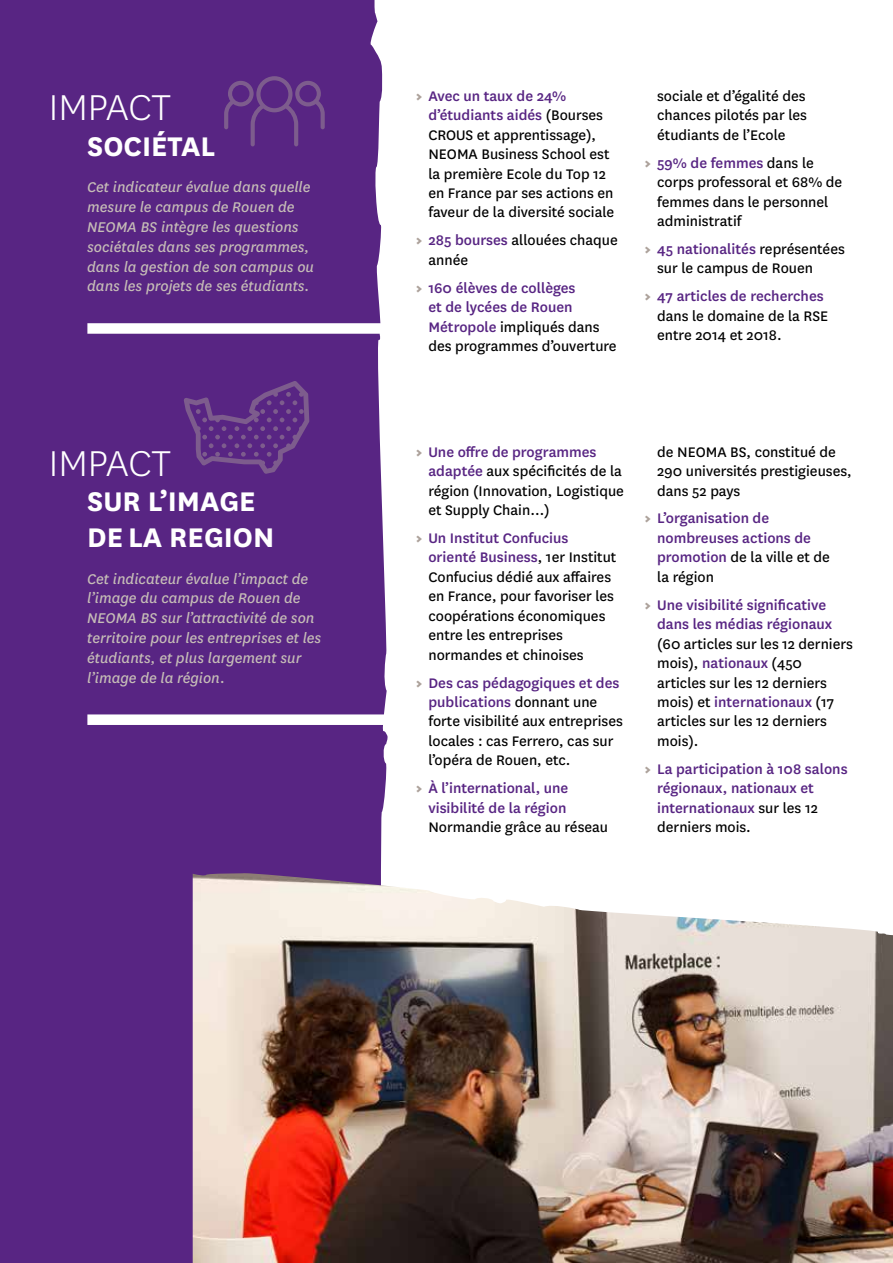
<style>
.page{position:relative;width:893px;height:1263px;background:#fff}
.page>*{position:absolute;margin:0;border:0;box-sizing:border-box;transform-origin:0 0}
.t1{font:300 42px "National";letter-spacing:-.005em;color:#fff}
.t2{font:700 31.5px/35.4px "National";color:#fff}
.t3{font:italic 16.5px/19.8px "National";color:#c6bdb7}
.t4{font:16.2px/19.5px "National";color:#000}
.t5{font:500 16.2px/19.5px "National";color:#582583}
.s1{font-weight:900;color:#aca19a}
.s2{font-weight:500;color:#582583}
.s3{font-weight:400;color:#000}
</style>
<div class="page">
<div style="left:0;top:0;width:405px;height:1263px;background:#582583"></div>
<svg style="left:370px;top:0;width:35px;height:873px;fill:#fff"></svg>
<img style="left:193px;top:873px;width:700px;height:390px">
<div style="left:87px;top:323px;width:318px;height:11px;background:#fff"></div>
<svg style="left:224px;top:76px;width:101px;height:70px"></svg>
<svg style="left:184px;top:381px;width:125px;height:93px"></svg>
<div style="left:87px;top:714px;width:318px;height:11px;background:#fff"></div>
<h1 class="t1" style="left:49px;top:81px;width:124px">IMPACT</h1>
<h2 class="t2" style="left:87px;top:126px;width:130px">SOCIÉTAL</h2>
<p class="t3" style="left:87px;top:177px;width:228px">Cet indicateur évalue dans quelle mesure le campus de Rouen de<br>NEOMA BS intègre les questions sociétales dans ses programmes, dans la gestion de son campus ou dans les projets de ses étudiants.</p>
<h1 class="t1" style="left:49px;top:437px;width:124px">IMPACT</h1>
<h2 class="t2" style="left:87px;top:482px;width:189px">SUR L’IMAGE<br>DE LA REGION</h2>
<p class="t3" style="left:87px;top:568px;width:236px">Cet indicateur évalue l’impact de l’image du campus de Rouen de<br>NEOMA BS sur l’attractivité de son territoire pour les entreprises et les étudiants, et plus largement sur l’image de la région.</p>
<p class="t4" style="left:428px;top:85px;width:187px;text-indent:-13px"><span class="s1">&gt;</span> <span class="s2">Avec un taux de 24% d’étudiants aidés</span> (Bourses<br>CROUS et apprentissage),<br>NEOMA Business School est la première Ecole du Top 12 en France par ses actions en faveur de la diversité sociale</p>
<p class="t4" style="left:428px;top:230px;width:191px;text-indent:-13px"><span class="s1">&gt;</span> <span class="s2">285 bourses</span> allouées chaque année</p>
<p class="t5" style="left:428px;top:277px;width:190px;text-indent:-13px"><span class="s1">&gt;</span> 160 élèves de collèges<br>et de lycées de Rouen<br>Métropole <span class="s3">impliqués dans des programmes d’ouverture</span></p>
<p class="t4" style="left:657px;top:85px;width:151px;text-align:justify">sociale et d’égalité des chances pilotés par les étudiants de l’Ecole</p>
<p class="t4" style="left:657px;top:152px;width:187px;text-indent:-13px"><span class="s1">&gt;</span> <span class="s2">59% de femmes</span> dans le corps professoral et 68% de femmes dans le personnel administratif</p>
<p class="t4" style="left:657px;top:238px;width:189px;text-indent:-13px"><span class="s1">&gt;</span> <span class="s2">45 nationalités</span> représentées sur le campus de Rouen</p>
<p class="t4" style="left:657px;top:286px;width:173px;text-indent:-13px"><span class="s1">&gt;</span> <span class="s2">47 articles de recherches </span>dans le domaine de la RSE entre 2014 et 2018.</p>
<p class="t4" style="left:428px;top:441px;width:197px;text-indent:-13px"><span class="s1">&gt;</span> <span class="s2">Une offre de programmes adaptée</span> aux spécificités de la région (Innovation, Logistique et Supply Chain…)</p>
<p class="t4" style="left:428px;top:527px;width:189px;text-indent:-13px"><span class="s1">&gt;</span> <span class="s2">Un Institut Confucius orienté Business</span>, 1er Institut<br>Confucius dédié aux affaires en France, pour favoriser les coopérations économiques entre les entreprises normandes et chinoises</p>
<p class="t4" style="left:428px;top:672px;width:196px;text-indent:-13px"><span class="s1">&gt;</span> <span class="s2">Des cas pédagogiques et des publications</span> donnant une forte visibilité aux entreprises locales : cas Ferrero, cas sur l’opéra de Rouen, etc.</p>
<p class="t5" style="left:416px;top:777px;width:154px;text-align:right"><span class="s1">&gt;</span> À l’international, une visibilité de la région</p>
<p class="t4" style="left:428px;top:816px;width:181px">Normandie grâce au réseau</p>
<p class="t4" style="left:657px;top:441px;width:196px">de NEOMA BS, constitué de<br>290 universités prestigieuses, dans 52 pays</p>
<p class="t5" style="left:657px;top:508px;width:174px;text-indent:-13px"><span class="s1">&gt;</span> L’organisation de nombreuses actions de promotion <span class="s3">de la ville et de la région</span></p>
<p class="t5" style="left:657px;top:594px;width:176px;text-indent:-13px"><span class="s1">&gt;</span> Une visibilité significative dans les médias régionaux</p>
<p class="t4" style="left:657px;top:633px;width:197px">(60 articles sur les 12 derniers mois), <span class="s2">nationaux</span> (450 articles sur les 12 derniers mois) et <span class="s2">internationaux</span> (17 articles sur les 12 derniers mois).</p>
<p class="t5" style="left:657px;top:758px;width:192px;text-indent:-13px"><span class="s1">&gt;</span> La participation à 108 salons régionaux, nationaux et internationaux <span class="s3">sur les 12 derniers mois.</span></p>
</div>
